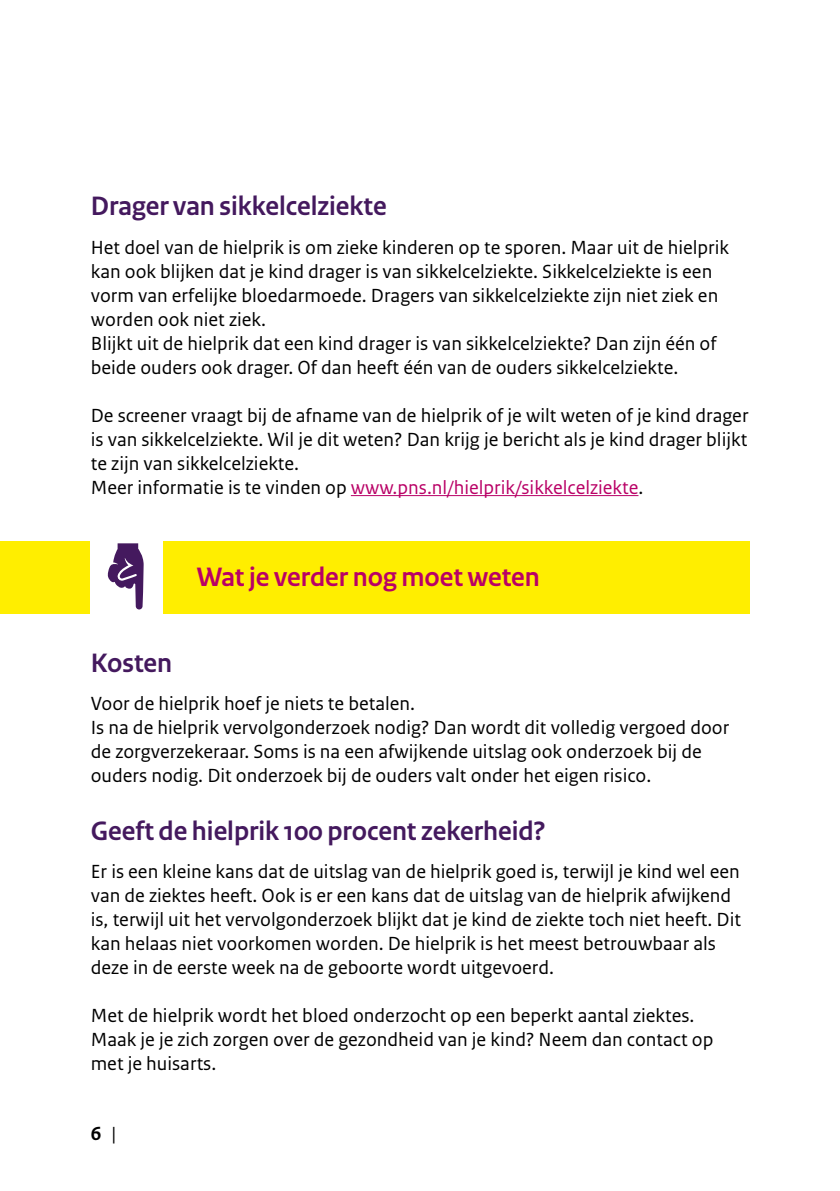
<style>
.page{position:relative;width:840px;height:1191px;background:#fff}
.page>*{position:absolute;margin:0;border:0;box-sizing:border-box;transform-origin:0 0}
.t1{font:700 28px "Rijksoverheid Sans Heading";color:#44195e}
.t2{font:700 28px "Rijksoverheid Sans Heading";color:#b90066}
._10_RIVM_Broodtekst{font:20px/24px "Rijksoverheid Sans Text";color:#000}
._10_RIVM_Broodtekst-2{font:20px "Rijksoverheid Sans Text";color:#b90066}
.t3{font:700 20px "Rijksoverheid Sans Text";color:#000}
.s1{color:#000}
.s2{font-weight:400}
</style>
<div class="page">
<div style="left:0;top:541px;width:748px;height:72px;background:#fe0"></div>
<hr style="left:350px;top:495px;width:288px;height:1px;background:#b90066">
<div style="left:91px;top:541px;width:72px;height:72px;background:#fff"></div>
<svg style="left:107px;top:543px;width:36px;height:66px"></svg>
<h4 class="t1" style="left:91px;top:191px;width:297px">Drager van sikkelcelziekte</h4>
<p class="_10_RIVM_Broodtekst" style="left:91px;top:235px;width:639px">Het doel van de hielprik is om zieke kinderen op te sporen. Maar uit de hielprik kan ook blijken dat je kind drager is van sikkelcelziekte. Sikkelcelziekte is een vorm van erfelijke bloedarmoede. Dragers van sikkelcelziekte zijn niet ziek en worden ook niet ziek.</p>
<p class="_10_RIVM_Broodtekst" style="left:91px;top:331px;width:627px">Blijkt uit de hielprik dat een kind drager is van sikkelcelziekte? Dan zijn één of beide ouders ook drager. Of dan heeft één van de ouders sikkelcelziekte.</p>
<p class="_10_RIVM_Broodtekst" style="left:91px;top:403px;width:659px;text-align:justify">De screener vraagt bij de afname van de hielprik of je wilt weten of je kind drager is van sikkelcelziekte. Wil je dit weten? Dan krijg je bericht als je kind drager blijkt te zijn van sikkelcelziekte.</p>
<p class="_10_RIVM_Broodtekst-2" style="left:91px;top:475px;width:553px"><span class="s1">Meer informatie is te vinden op</span> www.pns.nl/hielprik/sikkelcelziekte<span class="s1">.</span></p>
<h3 class="t2" style="left:197px;top:561px;width:344px">Wat je verder nog moet weten</h3>
<h4 class="t1" style="left:91px;top:647px;width:83px">Kosten</h4>
<p class="_10_RIVM_Broodtekst" style="left:91px;top:691px;width:326px">Voor de hielprik hoef je niets te betalen.</p>
<p class="_10_RIVM_Broodtekst" style="left:91px;top:715px;width:639px">Is na de hielprik vervolgonderzoek nodig? Dan wordt dit volledig vergoed door de zorgverzekeraar. Soms is na een afwijkende uitslag ook onderzoek bij de ouders nodig. Dit onderzoek bij de ouders valt onder het eigen risico.</p>
<h4 class="t1" style="left:91px;top:815px;width:456px">Geeft de hielprik 100 procent zekerheid?</h4>
<p class="_10_RIVM_Broodtekst" style="left:91px;top:859px;width:651px">Er is een kleine kans dat de uitslag van de hielprik goed is, terwijl je kind wel een van de ziektes heeft. Ook is er een kans dat de uitslag van de hielprik afwijkend is, terwijl uit het vervolgonderzoek blijkt dat je kind de ziekte toch niet heeft. Dit kan helaas niet voorkomen worden. De hielprik is het meest betrouwbaar als deze in de eerste week na de geboorte wordt uitgevoerd.</p>
<p class="_10_RIVM_Broodtekst" style="left:91px;top:1003px;width:604px">Met de hielprik wordt het bloed onderzocht op een beperkt aantal ziektes.</p>
<p class="_10_RIVM_Broodtekst" style="left:91px;top:1027px;width:623px">Maak je je zich zorgen over de gezondheid van je kind? Neem dan contact op met je huisarts.</p>
<p class="t3" style="left:91px;top:1121px;width:27px">6 <span class="s2">|</span></p>
</div>
